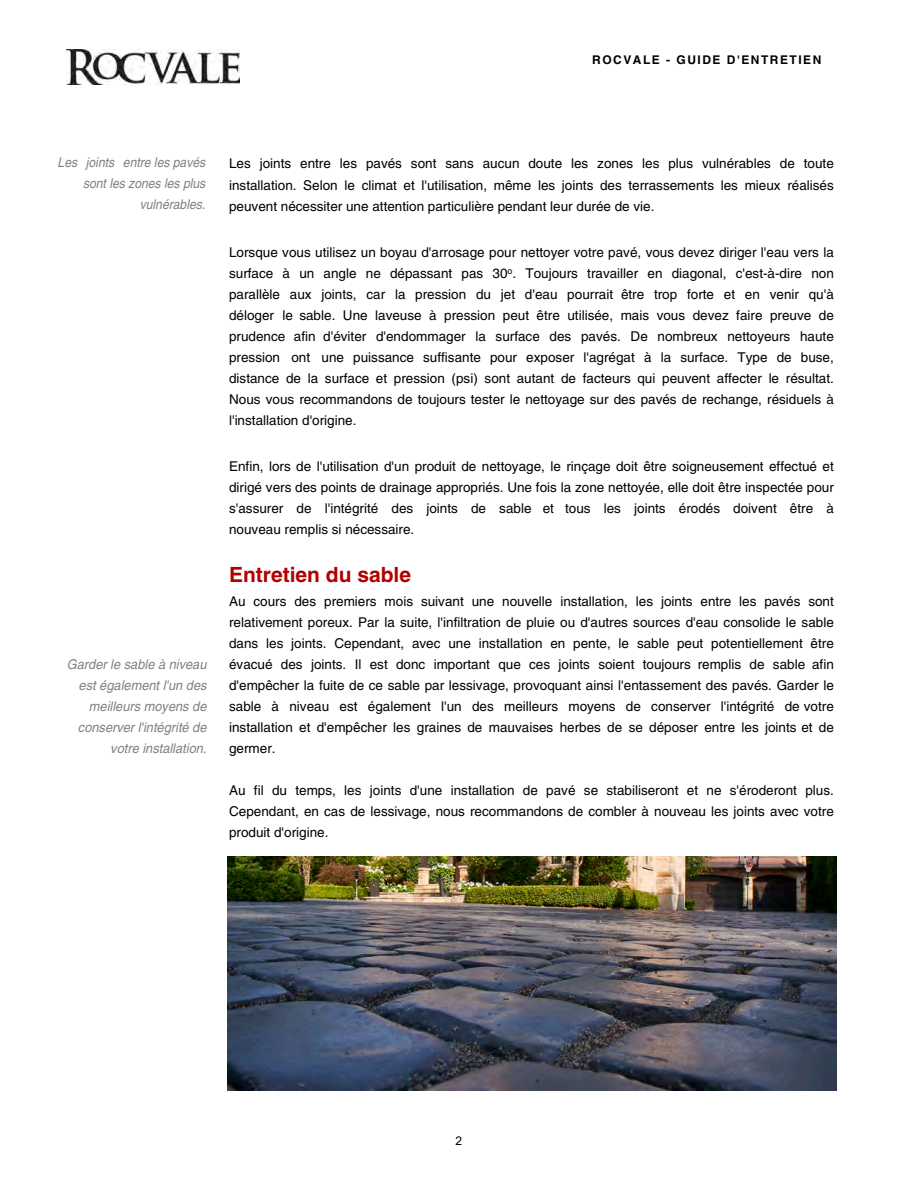
<style>
.page{position:relative;width:918px;height:1188px;background:#fff}
.page>*{position:absolute;margin:0;border:0;box-sizing:border-box;transform-origin:0 0}
.t1{font:700 21px "Helvetica LT Pro";color:#b30000}
.t2{font:13.5px/21px "Helvetica LT Pro";color:#000;text-align:justify}
.t3{font:italic 13.5px/21px "Helvetica LT Pro";color:#808080;text-align:right;scale:.95 1}
.t4{font:italic 13.5px/21px "Helvetica LT Pro";color:#808080;text-align:right;scale:.9 1}
.t5{font:700 12px "Helvetica LT Pro";letter-spacing:.125em;color:#000}
.t6{font:12px "Arial";color:#000}
</style>
<div class="page">
<img style="left:66px;top:50px;width:174px;height:35px">
<img style="left:228px;top:857px;width:609px;height:233px">
<p class="t5" style="left:592px;top:53px;width:231px">ROCVALE - GUIDE D'ENTRETIEN</p>
<p class="t4" style="left:58px;top:152px;width:166px">Les joints entre les pavés sont les zones les plus vulnérables.</p>
<p class="t3" style="left:67px;top:654px;width:149px">Garder le sable à niveau est également l'un des meilleurs moyens de conserver l'intégrité de votre installation.</p>
<p class="t2" style="left:229px;top:153px;width:606px">Les joints entre les pavés sont sans aucun doute les zones les plus vulnérables de toute installation. Selon le climat et l'utilisation, même les joints des terrassements les mieux réalisés peuvent nécessiter une attention particulière pendant leur durée de vie.</p>
<p class="t2" style="left:229px;top:242px;width:606px">Lorsque vous utilisez un boyau d'arrosage pour nettoyer votre pavé, vous devez diriger l'eau vers la surface à un angle ne dépassant pas 30<sup>o</sup>. Toujours travailler en diagonal, c'est-à-dire non parallèle aux joints, car la pression du jet d'eau pourrait être trop forte et en venir qu'à déloger le sable. Une laveuse à pression peut être utilisée, mais vous devez faire preuve de prudence afin d'éviter d'endommager la surface des pavés. De nombreux nettoyeurs haute pression ont une puissance suffisante pour exposer l'agrégat à la surface. Type de buse, distance de la surface et pression (psi) sont autant de facteurs qui peuvent affecter le résultat.<br>Nous vous recommandons de toujours tester le nettoyage sur des pavés de rechange, résiduels à l'installation d'origine.</p>
<p class="t2" style="left:229px;top:456px;width:606px">Enfin, lors de l'utilisation d'un produit de nettoyage, le rinçage doit être soigneusement effectué et dirigé vers des points de drainage appropriés. Une fois la zone nettoyée, elle doit être inspectée pour s'assurer de l'intégrité des joints de sable et tous les joints érodés doivent être à nouveau remplis si nécessaire.</p>
<h1 class="t1" style="left:229px;top:562px;width:184px">Entretien du sable</h1>
<p class="t2" style="left:229px;top:591px;width:606px">Au cours des premiers mois suivant une nouvelle installation, les joints entre les pavés sont relativement poreux. Par la suite, l'infiltration de pluie ou d'autres sources d'eau consolide le sable dans les joints. Cependant, avec une installation en pente, le sable peut potentiellement être évacué des joints. Il est donc important que ces joints soient toujours remplis de sable afin d'empêcher la fuite de ce sable par lessivage, provoquant ainsi l'entassement des pavés. Garder le sable à niveau est également l'un des meilleurs moyens de conserver l'intégrité de votre installation et d'empêcher les graines de mauvaises herbes de se déposer entre les joints et de germer.</p>
<p class="t2" style="left:229px;top:780px;width:606px">Au fil du temps, les joints d'une installation de pavé se stabiliseront et ne s'éroderont plus.<br>Cependant, en cas de lessivage, nous recommandons de combler à nouveau les joints avec votre produit d'origine.</p>
<p class="t6" style="left:456px;top:1132px;width:8px">2</p>
</div>
